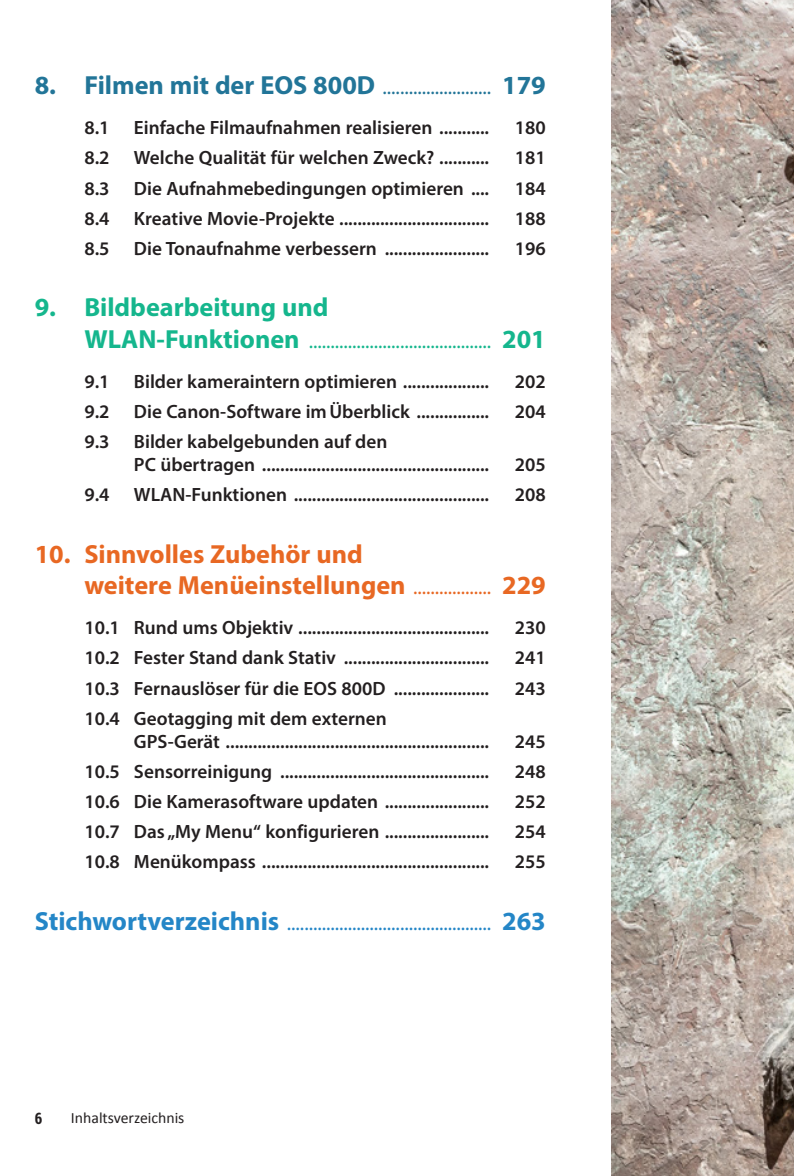
<style>
.page{position:relative;width:794px;height:1176px;background:#fff}
.page>*{position:absolute;margin:0;border:0;box-sizing:border-box;transform-origin:0 0}
._40_IHV_K_10{font:700 26.25px/31.5px "Myriad Pro";color:#e86823}
._40_IHV_K_09{font:700 26.25px "Myriad Pro";color:#15b68d}
._40_IHV_K_11{font:21px "Myriad Pro";color:#2486c7}
._40_IHV_K_09-2{font:21px "Myriad Pro";color:#15b68d}
._40_IHV_K_08{font:21px "Myriad Pro";color:#227598}
._40_IHV_2{font:600 19.25px/22.8px "Myriad Pro";color:#231f20}
.t1{font:15.75px "Calibri";color:#231f20}
.t2{font:700 15.75px "Roboto Condensed";color:#231f20}
.s1{font-weight:700;font-size:26.25px}
.s2{font-weight:400;font-size:21px}
</style>
<div class="page">
<img style="left:612px;top:0;width:182px;height:1176px">
<p class="_40_IHV_K_08" style="left:35px;top:74px;width:512px"><span class="s1">8. Filmen mit der EOS 800D</span> ......................... <span class="s1">179</span></p>
<p class="_40_IHV_2" style="left:84px;top:116px;width:27px">8.1</p>
<p class="_40_IHV_2" style="left:134px;top:116px;width:357px">Einfache Filmaufnahmen realisieren ...........</p>
<p class="_40_IHV_2" style="left:515px;top:116px;width:32px">180</p>
<p class="_40_IHV_2" style="left:84px;top:146px;width:27px">8.2</p>
<p class="_40_IHV_2" style="left:134px;top:146px;width:357px">Welche Qualität für welchen Zweck? ...........</p>
<p class="_40_IHV_2" style="left:515px;top:146px;width:32px">181</p>
<p class="_40_IHV_2" style="left:84px;top:176px;width:27px">8.3</p>
<p class="_40_IHV_2" style="left:134px;top:176px;width:357px">Die Aufnahmebedingungen optimieren ....</p>
<p class="_40_IHV_2" style="left:515px;top:176px;width:32px">184</p>
<p class="_40_IHV_2" style="left:84px;top:206px;width:27px">8.4</p>
<p class="_40_IHV_2" style="left:134px;top:206px;width:357px">Kreative Movie-Projekte .................................</p>
<p class="_40_IHV_2" style="left:515px;top:206px;width:32px">188</p>
<p class="_40_IHV_2" style="left:84px;top:237px;width:27px">8.5</p>
<p class="_40_IHV_2" style="left:134px;top:237px;width:357px">Die Tonaufnahme verbessern .......................</p>
<p class="_40_IHV_2" style="left:515px;top:237px;width:32px">196</p>
<p class="_40_IHV_K_09" style="left:35px;top:290px;width:295px">9. Bildbearbeitung und</p>
<p class="_40_IHV_K_09-2" style="left:84px;top:328px;width:463px"><span class="s1">WLAN-Funktionen</span> .......................................... <span class="s1">201</span></p>
<p class="_40_IHV_2" style="left:84px;top:370px;width:27px">9.1</p>
<p class="_40_IHV_2" style="left:134px;top:370px;width:357px">Bilder kameraintern optimieren ...................</p>
<p class="_40_IHV_2" style="left:515px;top:370px;width:32px">202</p>
<p class="_40_IHV_2" style="left:84px;top:400px;width:27px">9.2</p>
<p class="_40_IHV_2" style="left:134px;top:400px;width:357px">Die Canon-Software imÜberblick ................</p>
<p class="_40_IHV_2" style="left:515px;top:400px;width:32px">204</p>
<p class="_40_IHV_2" style="left:84px;top:430px;width:27px">9.3</p>
<p class="_40_IHV_2" style="left:134px;top:430px;width:357px">Bilder kabelgebunden auf den<br>PC übertragen ..................................................</p>
<p class="_40_IHV_2" style="left:515px;top:453px;width:32px">205</p>
<p class="_40_IHV_2" style="left:84px;top:483px;width:27px">9.4</p>
<p class="_40_IHV_2" style="left:134px;top:483px;width:357px">WLAN-Funktionen ...........................................</p>
<p class="_40_IHV_2" style="left:515px;top:483px;width:32px">208</p>
<p class="_40_IHV_K_10" style="left:84px;top:537px;width:463px;text-indent:-50px">10. Sinnvolles Zubehör und<br>weitere Menüeinstellungen <span class="s2">..................</span> 229</p>
<p class="_40_IHV_2" style="left:84px;top:616px;width:406px">10.1 Rund ums Objektiv ..........................................</p>
<p class="_40_IHV_2" style="left:515px;top:616px;width:32px">230</p>
<p class="_40_IHV_2" style="left:84px;top:646px;width:406px">10.2 Fester Stand dank Stativ ................................</p>
<p class="_40_IHV_2" style="left:515px;top:646px;width:32px">241</p>
<p class="_40_IHV_2" style="left:84px;top:676px;width:406px">10.3 Fernauslöser für die EOS 800D .....................</p>
<p class="_40_IHV_2" style="left:515px;top:676px;width:32px">243</p>
<p class="_40_IHV_2" style="left:134px;top:706px;width:357px;text-indent:-50px">10.4 Geotagging mit dem externen<br>GPS-Gerät ..........................................................</p>
<p class="_40_IHV_2" style="left:515px;top:729px;width:32px">245</p>
<p class="_40_IHV_2" style="left:84px;top:759px;width:406px">10.5 Sensorreinigung ..............................................</p>
<p class="_40_IHV_2" style="left:515px;top:759px;width:32px">248</p>
<p class="_40_IHV_2" style="left:84px;top:789px;width:406px">10.6 Die Kamerasoftware updaten .......................</p>
<p class="_40_IHV_2" style="left:515px;top:789px;width:32px">252</p>
<p class="_40_IHV_2" style="left:84px;top:820px;width:406px">10.7 Das „My Menu“ konfigurieren .......................</p>
<p class="_40_IHV_2" style="left:515px;top:820px;width:32px">254</p>
<p class="_40_IHV_2" style="left:84px;top:850px;width:406px">10.8 Menükompass ..................................................</p>
<p class="_40_IHV_2" style="left:515px;top:850px;width:32px">255</p>
<p class="_40_IHV_K_11" style="left:35px;top:909px;width:512px"><span class="s1">Stichwortverzeichnis</span> ............................................... <span class="s1">263</span></p>
<p class="t2" style="left:35px;top:1107px;width:9px">6</p>
<p class="t1" style="left:71px;top:1108px;width:115px">Inhaltsverzeichnis</p>
</div>
